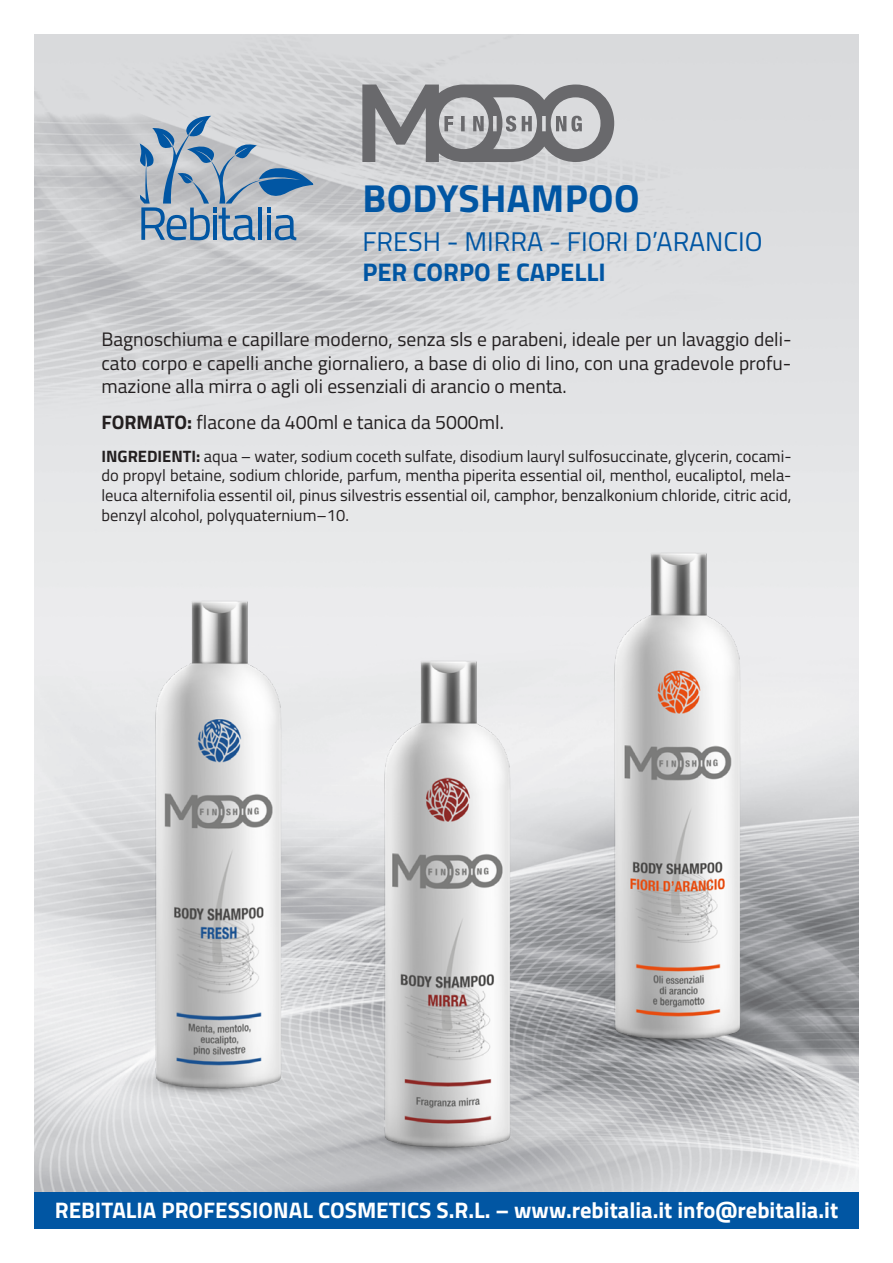
<style>
.page{position:relative;width:893px;height:1263px;background:#fff}
.page>*{position:absolute;margin:0;border:0;box-sizing:border-box;transform-origin:0 0}
.t1{font:700 39px "Titillium Web";letter-spacing:.01em;color:#0156a3}
.t2{font:27px "Titillium Web";color:#0156a3}
.t3{font:700 25.5px "Titillium Web";color:#0156a3}
.t4{font:700 22.5px "Titillium Web";color:#fff}
.t5{font:19.5px/23.4px "Titillium Web";color:#231f20;text-align:justify}
.t6{font:16.5px/19.8px "Titillium Web";color:#231f20;text-align:justify}
.s1{font-weight:700}
</style>
<div class="page">
<img style="left:34px;top:34px;width:825px;height:1159px">
<svg style="left:362px;top:85px;width:252px;height:77px"></svg>
<img style="left:564px;top:516px;width:225px;height:553px">
<img style="left:105px;top:565px;width:225px;height:552px">
<img style="left:335px;top:624px;width:225px;height:553px">
<div style="left:34px;top:1193px;width:825px;height:36px;background:#0156a3"></div>
<svg style="left:140px;top:116px;width:173px;height:124px"></svg>
<h1 class="t1" style="left:363px;top:168px;width:278px">BODYSHAMPOO</h1>
<h2 class="t2" style="left:362px;top:222px;width:402px">FRESH - MIRRA - FIORI D’ARANCIO</h2>
<h3 class="t3" style="left:362px;top:253px;width:245px">PER CORPO E CAPELLI</h3>
<p class="t5" style="left:101px;top:327px;width:692px">Bagnoschiuma e capillare moderno, senza sls e parabeni, ideale per un lavaggio deli&shy;cato corpo e capelli anche giornaliero, a base di olio di lino, con una gradevole profu&shy;mazione alla mirra o agli oli essenziali di arancio o menta.</p>
<p class="t5" style="left:101px;top:410px;width:404px"><span class="s1">FORMATO:</span> flacone da 400ml e tanica da 5000ml.</p>
<p class="t6" style="left:101px;top:445px;width:692px"><span class="s1">INGREDIENTI:</span> aqua – water, sodium coceth sulfate, disodium lauryl sulfosuccinate, glycerin, cocami&shy;do propyl betaine, sodium chloride, parfum, mentha piperita essential oil, menthol, eucaliptol, mela&shy;leuca alternifolia essentil oil, pinus silvestris essential oil, camphor, benzalkonium chloride, citric acid, benzyl alcohol, polyquaternium–10.</p>
<h3 class="t4" style="left:55px;top:1193px;width:785px">REBITALIA PROFESSIONAL COSMETICS S.R.L. – www.rebitalia.it info@rebitalia.it</h3>
</div>
